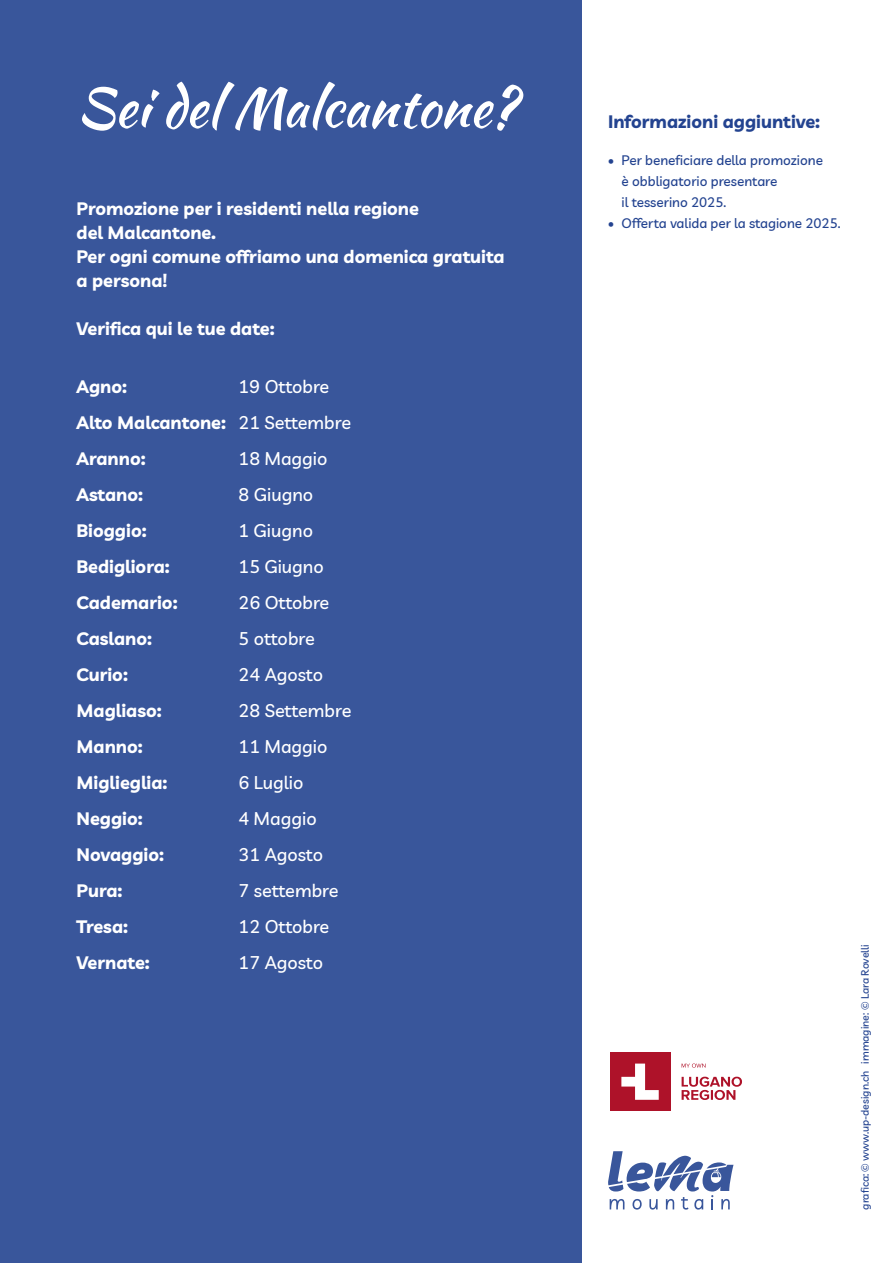
<style>
.page{position:relative;width:893px;height:1263px;background:#fff}
.page>*{position:absolute;margin:0;border:0;box-sizing:border-box;transform-origin:0 0}
.t1{font:54px "Kaushan Script";color:#fff}
.t2{font:700 18px/24px "Livvic";color:#fff}
.t3{font:500 18px "Livvic";color:#fff}
.t4{font:700 18px "Livvic";color:#234390}
.t5{font:500 13.5px/21px "Livvic";color:#234390}
.t6{font:500 10.5px "Livvic";color:#234390}
.s1{font-weight:500}
.s2{font-weight:900}
</style>
<div class="page">
<div style="left:0;top:0;width:582px;height:1263px;background:#39569b"></div>
<svg style="left:608px;top:1151px;width:125px;height:58px"></svg>
<div style="left:610px;top:1052px;width:60px;height:59px;background:#ae1229"></div>
<svg style="left:621px;top:1063px;width:38px;height:37px"></svg>
<svg style="left:682px;top:1063px;width:23px;height:5px"></svg>
<svg style="left:682px;top:1077px;width:60px;height:23px"></svg>
<h1 class="t1" style="left:77px;top:68px;width:441px">Sei del Malcantone?</h1>
<p class="t2" style="left:77px;top:195px;width:430px">Promozione per i residenti nella regione<br>del Malcantone.<br>Per ogni comune offriamo una domenica gratuita a persona!</p>
<p class="t2" style="left:77px;top:315px;width:200px">Verifica qui le tue date:</p>
<p class="t2" style="left:77px;top:367px;width:276px;line-height:36px;text-indent:162px"><span class="s1">19 Ottobre<br></span>Alto Malcantone: <span class="s1">21 Settembre<br></span>Aranno:</p>
<p class="t2" style="left:77px;top:373px;width:52px">Agno:</p>
<p class="t3" style="left:239px;top:445px;width:90px">18 Maggio</p>
<p class="t2" style="left:77px;top:481px;width:68px">Astano:</p>
<p class="t3" style="left:239px;top:481px;width:76px">8 Giugno</p>
<p class="t2" style="left:77px;top:517px;width:72px">Bioggio:</p>
<p class="t3" style="left:239px;top:517px;width:76px">1 Giugno</p>
<p class="t2" style="left:77px;top:553px;width:95px">Bedigliora:</p>
<p class="t3" style="left:239px;top:553px;width:87px">15 Giugno</p>
<p class="t2" style="left:77px;top:589px;width:103px">Cademario:</p>
<p class="t3" style="left:239px;top:589px;width:92px">26 Ottobre</p>
<p class="t2" style="left:77px;top:625px;width:77px">Caslano:</p>
<p class="t3" style="left:239px;top:625px;width:78px">5 ottobre</p>
<p class="t2" style="left:77px;top:661px;width:53px">Curio:</p>
<p class="t3" style="left:239px;top:661px;width:86px">24 Agosto</p>
<p class="t2" style="left:77px;top:697px;width:87px">Magliaso:</p>
<p class="t3" style="left:239px;top:697px;width:114px">28 Settembre</p>
<p class="t2" style="left:77px;top:733px;width:68px">Manno:</p>
<p class="t3" style="left:239px;top:733px;width:90px">11 Maggio</p>
<p class="t2" style="left:77px;top:769px;width:93px">Miglieglia:</p>
<p class="t3" style="left:239px;top:769px;width:66px">6 Luglio</p>
<p class="t2" style="left:77px;top:805px;width:68px">Neggio:</p>
<p class="t3" style="left:239px;top:805px;width:80px">4 Maggio</p>
<p class="t2" style="left:77px;top:841px;width:89px">Novaggio:</p>
<p class="t3" style="left:239px;top:841px;width:86px">31 Agosto</p>
<p class="t2" style="left:77px;top:877px;width:47px">Pura:</p>
<p class="t3" style="left:239px;top:877px;width:101px">7 settembre</p>
<p class="t2" style="left:77px;top:913px;width:53px">Tresa:</p>
<p class="t3" style="left:239px;top:913px;width:92px">12 Ottobre</p>
<p class="t2" style="left:77px;top:949px;width:75px">Vernate:</p>
<p class="t3" style="left:239px;top:949px;width:86px">17 Agosto</p>
<p class="t4" style="left:608px;top:107px;width:214px">Informazioni aggiuntive:</p>
<p class="t5" style="left:622px;top:149px;width:203px;text-indent:-14px"><span class="s2">•</span> Per beneficiare della promozione è obbligatorio presentare<br>il tesserino 2025.</p>
<p class="t5" style="left:608px;top:212px;width:234px"><span class="s2">•</span> Offerta valida per la stagione 2025.</p>
<p class="t6" style="left:857px;top:1209px;width:267px;rotate:-90deg">grafica: © www.up-design.ch immagine: © Lara Rovelli</p>
</div>
